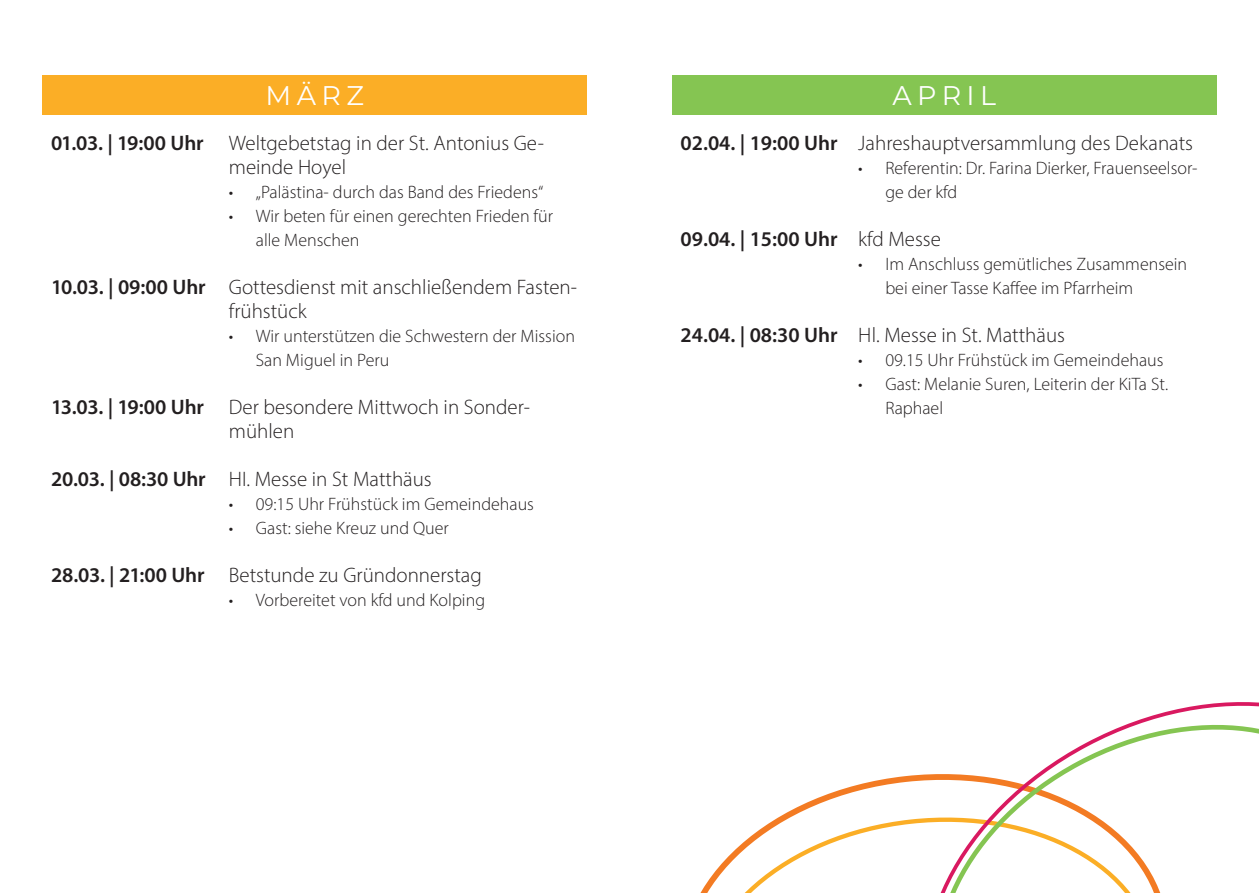
<style>
.page{position:relative;width:1259px;height:893px;background:#fff}
.page>*{position:absolute;margin:0;border:0;box-sizing:border-box;transform-origin:0 0}
.t1{font:27px "Montserrat";letter-spacing:.2em;color:#fff}
.t2{font:300 21px/24px "Myriad Pro";color:#231f20}
.t3{font:600 21px "Myriad Pro";letter-spacing:-.005em;color:#231f20}
.t4{font:300 18px/24px "Myriad Pro";color:#231f20}
</style>
<div class="page">
<div style="left:43px;top:75px;width:544px;height:39px;background:#fbae26"></div>
<svg style="left:796px;top:777px;width:98px;height:31px"></svg>
<svg style="left:700px;top:808px;width:194px;height:85px"></svg>
<div style="left:672px;top:75px;width:544px;height:39px;background:#85c552"></div>
<svg style="left:909px;top:703px;width:350px;height:190px"></svg>
<p class="t3" style="left:51px;top:130px;width:154px">01.03. | 19:00 Uhr</p>
<p class="t3" style="left:51px;top:274px;width:156px">10.03. | 09:00 Uhr</p>
<p class="t3" style="left:51px;top:394px;width:154px">13.03. | 19:00 Uhr</p>
<p class="t3" style="left:51px;top:466px;width:156px">20.03. | 08:30 Uhr</p>
<p class="t3" style="left:51px;top:562px;width:155px">28.03. | 21:00 Uhr</p>
<h1 class="t1" style="left:265px;top:77px;width:100px">MÄRZ</h1>
<p class="t2" style="left:229px;top:131px;width:317px">Weltgebetstag in der St. Antonius Ge&shy;meinde Hoyel</p>
<p class="t4" style="left:229px;top:180px;width:316px">• „Palästina- durch das Band des Friedens“</p>
<p class="t4" style="left:256px;top:204px;width:299px;text-indent:-27px">• Wir beten für einen gerechten Frieden für alle Menschen</p>
<p class="t2" style="left:229px;top:275px;width:350px">Gottesdienst mit anschließendem Fasten&shy;frühstück</p>
<p class="t4" style="left:256px;top:324px;width:321px;text-indent:-27px">• Wir unterstützen die Schwestern der Mission<br>San Miguel in Peru</p>
<p class="t2" style="left:229px;top:395px;width:303px">Der besondere Mittwoch in Sonder&shy;mühlen</p>
<p class="t2" style="left:229px;top:467px;width:204px">HI. Messe in St Matthäus</p>
<p class="t4" style="left:229px;top:492px;width:307px">• 09:15 Uhr Frühstück im Gemeindehaus</p>
<p class="t4" style="left:229px;top:516px;width:221px">• Gast: siehe Kreuz und Quer</p>
<p class="t2" style="left:229px;top:563px;width:254px">Betstunde zu Gründonnerstag</p>
<p class="t4" style="left:229px;top:588px;width:258px">• Vorbereitet von kfd und Kolping</p>
<p class="t3" style="left:680px;top:130px;width:158px">02.04. | 19:00 Uhr</p>
<p class="t3" style="left:680px;top:226px;width:158px">09.04. | 15:00 Uhr</p>
<p class="t3" style="left:680px;top:322px;width:158px">24.04. | 08:30 Uhr</p>
<h1 class="t1" style="left:892px;top:77px;width:105px">APRIL</h1>
<p class="t2" style="left:858px;top:131px;width:336px">Jahreshauptversammlung des Dekanats</p>
<p class="t4" style="left:885px;top:156px;width:314px;text-indent:-27px">• Referentin: Dr. Farina Dierker, Frauenseelsor&shy;ge der kfd</p>
<p class="t2" style="left:858px;top:227px;width:84px">kfd Messe</p>
<p class="t4" style="left:885px;top:252px;width:303px;text-indent:-27px">• Im Anschluss gemütliches Zusammensein bei einer Tasse Kaffee im Pfarrheim</p>
<p class="t2" style="left:858px;top:323px;width:208px">Hl. Messe in St. Matthäus</p>
<p class="t4" style="left:858px;top:348px;width:307px">• 09.15 Uhr Frühstück im Gemeindehaus</p>
<p class="t4" style="left:885px;top:372px;width:284px;text-indent:-27px">• Gast: Melanie Suren, Leiterin der KiTa St.<br>Raphael</p>
</div>
